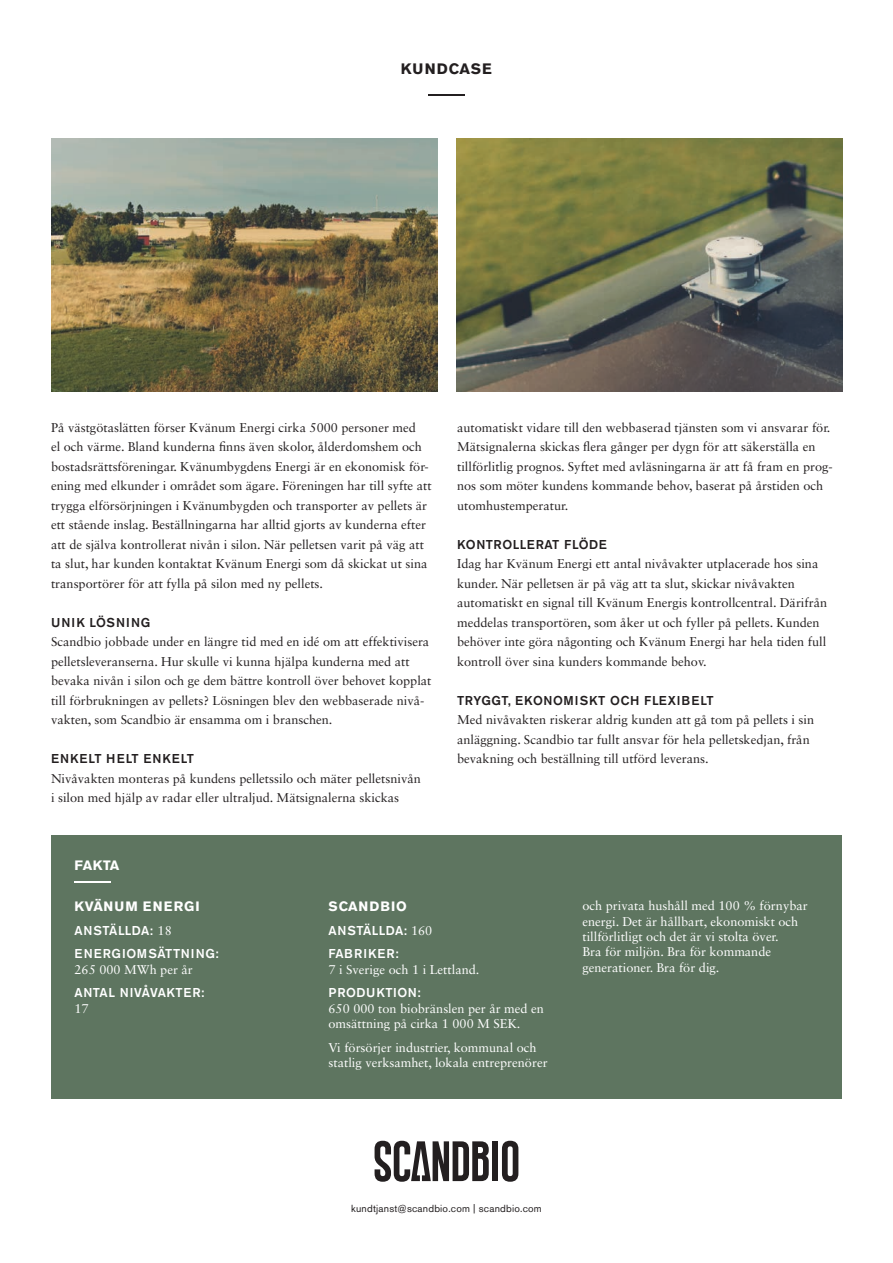
<style>
.page{position:relative;width:893px;height:1263px;background:#fff}
.page>*{position:absolute;margin:0;border:0;box-sizing:border-box;transform-origin:0 0}
.t1{font:700 15px "Akzidenz Grotesk Pro";letter-spacing:.065em;color:#231f20}
.t2{font:700 13.5px "Akzidenz Grotesk Pro";letter-spacing:.065em;color:#fff}
.t3{font:700 13.5px "Akzidenz Grotesk Pro";letter-spacing:.085em;color:#fff}
.t4{font:12.75px/19.5px "Sabon LT Std";color:#231f20}
.t5{font:12.75px/15.3px "Sabon LT Std";color:#fff}
.t6{font:500 12.75px/23.9px "Akzidenz Grotesk Pro";letter-spacing:.045em;color:#fff}
.t7{font:500 12.75px "Akzidenz Grotesk Pro";letter-spacing:.045em;color:#231f20}
.t8{font:500 12.75px "Akzidenz Grotesk Pro";letter-spacing:.085em;color:#231f20}
.t9{font:10.2px "Akzidenz Grotesk Pro";letter-spacing:.02em;color:#231f20}
.s1{font-family:"Sabon LT Std";font-weight:400}
</style>
<div class="page">
<div style="left:51px;top:836px;width:791px;height:263px;background:#5e7560"></div>
<img style="left:51px;top:138px;width:386px;height:253px">
<img style="left:456px;top:138px;width:387px;height:253px">
<hr style="left:75px;top:881px;width:36px;height:1px;background:#fff">
<hr style="left:428px;top:94px;width:37px;height:2px;background:#231f20">
<div style="left:492px;top:1141px;width:6px;height:40px;background:#231f20"></div>
<svg style="left:502px;top:1141px;width:16px;height:41px"></svg>
<svg style="left:375px;top:1141px;width:114px;height:41px"></svg>
<p class="t1" style="left:401px;top:59px;width:93px">KUNDCASE</p>
<p class="t4" style="left:51px;top:417px;width:382px">På västgötaslätten förser Kvänum Energi cirka 5000 personer med<br>el och värme. Bland kunderna nns även skolor, ålderdomshem och bostadsrättsföreningar. Kvänumbygdens Energi är en ekonomisk för&shy;ening med elkunder i området som ägare. Föreningen har till syfte att trygga elförsörjningen i Kvänumbygden och transporter av pellets är ett stående inslag. Beställningarna har alltid gjorts av kunderna efter att de själva kontrollerat nivån i silon. När pelletsen varit på väg att ta slut, har kunden kontaktat Kvänum Energi som då skickat ut sina transportörer för att fylla på silon med ny pellets.</p>
<p class="t8" style="left:51px;top:614px;width:101px">UNIK LÖSNING</p>
<p class="t4" style="left:51px;top:632px;width:382px">Scandbio jobbade under en längre tid med en idé om att effektivisera pelletsleveranserna. Hur skulle vi kunna hjälpa kunderna med att bevaka nivån i silon och ge dem bättre kontroll över behovet kopplat till förbrukningen av pellets? Lösningen blev den webbaserade nivå&shy;vakten, som Scandbio är ensamma om i branschen.</p>
<p class="t8" style="left:51px;top:750px;width:144px">ENKELT HELT ENKELT</p>
<p class="t4" style="left:51px;top:768px;width:371px">Nivåvakten monteras på kundens pelletssilo och mäter pelletsnivån i silon med hjälp av radar eller ultraljud. Mätsignalerna skickas</p>
<p class="t4" style="left:457px;top:417px;width:377px">automatiskt vidare till den webbaserad tjänsten som vi ansvarar för.<br>Mätsignalerna skickas era gånger per dygn för att säkerställa en tillförlitlig prognos. Syftet med avläsningarna är att få fram en prog&shy;nos som möter kundens kommande behov, baserat på årstiden och utomhustemperatur.</p>
<p class="t7" style="left:457px;top:536px;width:151px">KONTROLLERAT FLÖDE</p>
<p class="t4" style="left:457px;top:554px;width:372px">Idag har Kvänum Energi ett antal nivåvakter utplacerade hos sina kunder. När pelletsen är på väg att ta slut, skickar nivåvakten automatiskt en signal till Kvänum Energis kontrollcentral. Därifrån meddelas transportören, som åker ut och fyller på pellets. Kunden behöver inte göra någonting och Kvänum Energi har hela tiden full kontroll över sina kunders kommande behov.</p>
<p class="t7" style="left:457px;top:692px;width:258px">TRYGGT, EKONOMISKT OCH FLEXIBELT</p>
<p class="t4" style="left:457px;top:710px;width:359px">Med nivåvakten riskerar aldrig kunden att gå tom på pellets i sin anläggning. Scandbio tar fullt ansvar för hela pelletskedjan, från bevakning och beställning till utförd leverans.</p>
<p class="t2" style="left:75px;top:857px;width:46px">FAKTA</p>
<p class="t3" style="left:75px;top:897px;width:126px">KVÄNUM ENERGI</p>
<p class="t6" style="left:75px;top:918px;width:145px">ANSTÄLLDA: <span class="s1">18<br></span>ENERGIOMSÄTTNING:</p>
<p class="t5" style="left:75px;top:961px;width:120px">265 000 MWh per år</p>
<p class="t6" style="left:75px;top:981px;width:131px">ANTAL NIVÅVAKTER:</p>
<p class="t5" style="left:75px;top:1000px;width:16px">17</p>
<p class="t2" style="left:329px;top:897px;width:80px">SCANDBIO</p>
<p class="t6" style="left:329px;top:918px;width:105px">ANSTÄLLDA: <span class="s1">160<br></span>FABRIKER:</p>
<p class="t5" style="left:328px;top:961px;width:152px">7 i Sverige och 1 i Lettland.</p>
<p class="t6" style="left:329px;top:981px;width:94px">PRODUKTION:</p>
<p class="t5" style="left:328px;top:1000px;width:217px">650 000 ton biobränslen per år med en omsättning på cirka 1 000 M SEK.</p>
<p class="t5" style="left:328px;top:1040px;width:221px">Vi försörjer industrier, kommunal och statlig verksamhet, lokala entreprenörer</p>
<p class="t5" style="left:582px;top:898px;width:227px">och privata hushåll med 100 % förnybar energi. Det är hållbart, ekonomiskt och tillförlitligt och det är vi stolta över.<br>Bra för miljön. Bra för kommande generationer. Bra för dig.</p>
<p class="t9" style="left:351px;top:1202px;width:192px">kundtjanst@scandbio.com | scandbio.com</p>
</div>
